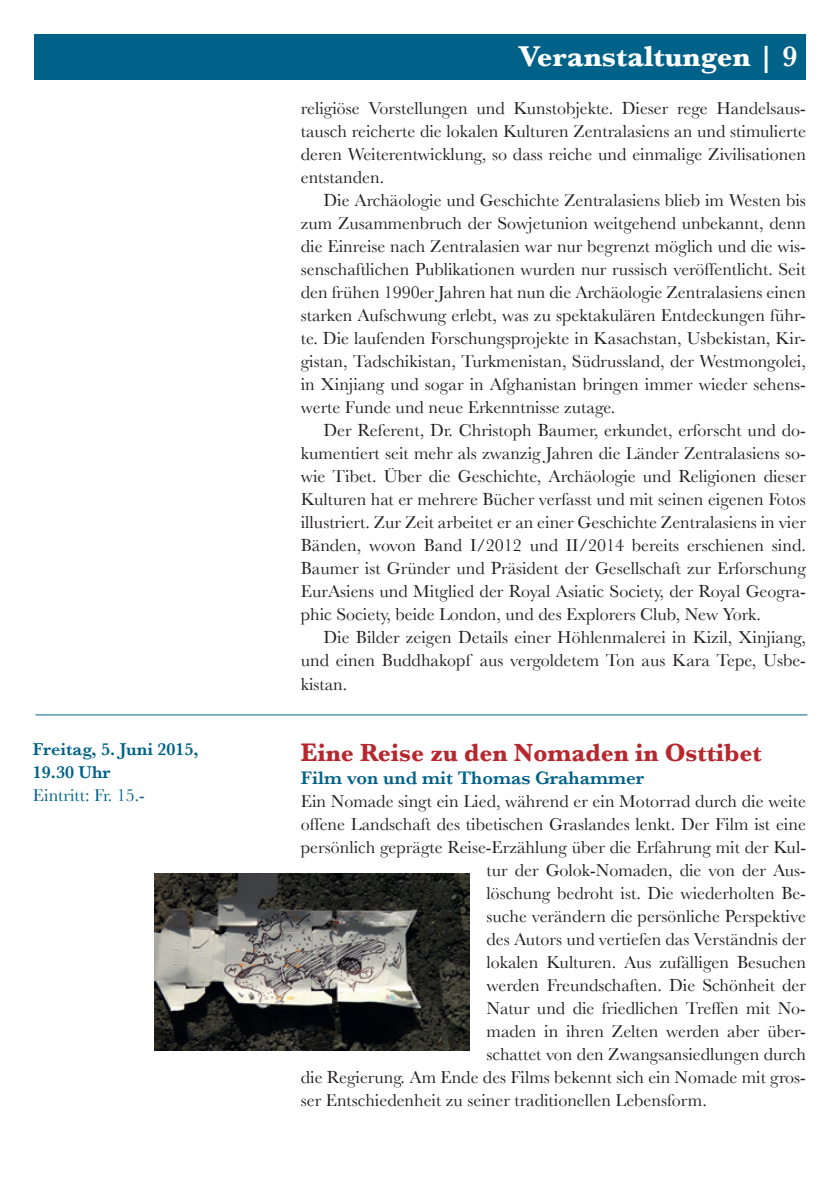
<style>
.page{position:relative;width:840px;height:1191px;background:#fff}
.page>*{position:absolute;margin:0;border:0;box-sizing:border-box;transform-origin:0 0}
.t1{font:700 30px "Baskerville";color:#fff}
.t2{font:700 26px "Baskerville";color:#b7282e;scale:.96 1}
.t3{font:600 19px "Baskerville";color:#006288}
.t4{font:18px/23px "Baskerville";color:#231f20;text-align:justify}
.t5{font:600 18px/23px "Baskerville";color:#006288}
.t6{font:18px "Baskerville";color:#006288}
.s1{font-weight:600}
</style>
<div class="page">
<div style="left:34px;top:34px;width:771px;height:45px;background:#006288"></div>
<hr style="left:35px;top:714px;width:771px;height:1px;background:#006288">
<img style="left:154px;top:873px;width:315px;height:177px">
<p class="t5" style="left:33px;top:737px;width:167px">Freitag, 5. Juni 2015,<br>19.30 Uhr</p>
<p class="t6" style="left:33px;top:784px;width:113px">Eintritt: Fr. 15.-</p>
<h1 class="t1" style="left:518px;top:38px;width:280px">Veranstaltungen <span class="s1">| 9</span></h1>
<p class="t4" style="left:300px;top:97px;width:506px">religiöse Vorstellungen und Kunstobjekte. Dieser rege Handelsaus&shy;tausch reicherte die lokalen Kulturen Zentralasiens an und stimulierte deren Weiterentwicklung, so dass reiche und einmalige Zivilisationen entstanden.</p>
<p class="t4" style="left:300px;top:189px;width:506px;text-indent:23px">Die Archäologie und Geschichte Zentralasiens blieb im Westen bis zum Zusammenbruch der Sowjetunion weitgehend unbekannt, denn die Einreise nach Zentralasien war nur begrenzt möglich und die wis&shy;senschaftlichen Publikationen wurden nur russisch veröffentlicht. Seit den frühen 1990er Jahren hat nun die Archäologie Zentralasiens einen starken Aufschwung erlebt, was zu spektakulären Entdeckungen führ&shy;te. Die laufenden Forschungsprojekte in Kasachstan, Usbekistan, Kir&shy;gistan, Tadschikistan, Turkmenistan, Südrussland, der Westmongolei, in Xinjiang und sogar in Afghanistan bringen immer wieder sehens&shy;werte Funde und neue Erkenntnisse zutage.</p>
<p class="t4" style="left:300px;top:419px;width:506px;text-indent:23px">Der Referent, Dr. Christoph Baumer, erkundet, erforscht und do&shy;kumentiert seit mehr als zwanzig Jahren die Länder Zentralasiens so&shy;wie Tibet. Über die Geschichte, Archäologie und Religionen dieser Kulturen hat er mehrere Bücher verfasst und mit seinen eigenen Fotos illustriert. Zur Zeit arbeitet er an einer Geschichte Zentralasiens in vier Bänden, wovon Band I/2012 und II/2014 bereits erschienen sind.<br>Baumer ist Gründer und Präsident der Gesellschaft zur Erforschung EurAsiens und Mitglied der Royal Asiatic Society, der Royal Geogra&shy;phic Society, beide London, und des Explorers Club, New York.</p>
<p class="t4" style="left:300px;top:626px;width:506px;text-indent:23px">Die Bilder zeigen Details einer Höhlenmalerei in Kizil, Xinjiang, und einen Buddhakopf aus vergoldetem Ton aus Kara Tepe, Usbe&shy;kistan.</p>
<h2 class="t2" style="left:300px;top:737px;width:481px">Eine Reise zu den Nomaden in Osttibet</h2>
<p class="t3" style="left:300px;top:766px;width:344px">Film von und mit Thomas Grahammer</p>
<p class="t4" style="left:300px;top:789px;width:506px">Ein Nomade singt ein Lied, während er ein Motorrad durch die weite</p>
<p class="t4" style="left:300px;top:812px;width:506px">offene Landschaft des tibetischen Graslandes lenkt. Der Film ist eine</p>
<p class="t4" style="left:300px;top:835px;width:506px">persönlich geprägte Reise-Erzählung über die Erfahrung mit der Kul-</p>
<p class="t4" style="left:486px;top:858px;width:321px">tur der Golok-Nomaden, die von der Aus-</p>
<p class="t4" style="left:486px;top:881px;width:321px">löschung bedroht ist. Die wiederholten Be-</p>
<p class="t4" style="left:486px;top:904px;width:321px">suche verändern die persönliche Perspektive</p>
<p class="t4" style="left:486px;top:927px;width:321px">des Autors und vertiefen das Verständnis der</p>
<p class="t4" style="left:486px;top:950px;width:321px">lokalen Kulturen. Aus zufälligen Besuchen</p>
<p class="t4" style="left:486px;top:973px;width:321px">werden Freundschaften. Die Schönheit der</p>
<p class="t4" style="left:486px;top:996px;width:321px">Natur und die friedlichen Treffen mit No-</p>
<p class="t4" style="left:486px;top:1019px;width:321px">maden in ihren Zelten werden aber über-</p>
<p class="t4" style="left:486px;top:1042px;width:321px">schattet von den Zwangsansiedlungen durch</p>
<p class="t4" style="left:300px;top:1065px;width:506px">die Regierung. Am Ende des Films bekennt sich ein Nomade mit gros-</p>
<p class="t4" style="left:300px;top:1088px;width:407px">ser Entschiedenheit zu seiner traditionellen Lebensform.</p>
</div>
